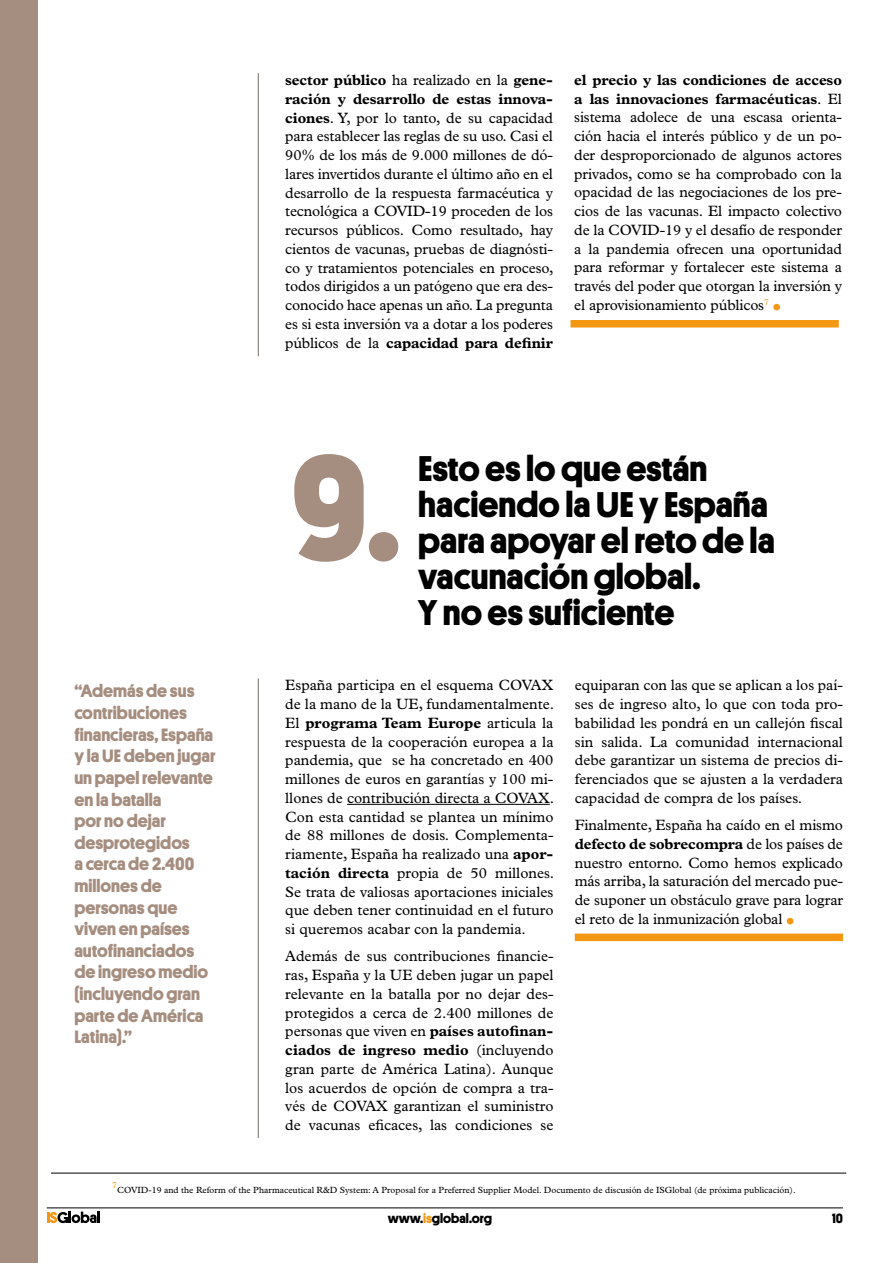
<style>
.page{position:relative;width:893px;height:1263px;background:#fff}
.page>*{position:absolute;margin:0;border:0;box-sizing:border-box;transform-origin:0 0}
.t1{font:700 150px "Platform";color:#a58e80}
.t2{font:54px "Plantin";color:#f49712}
.t3{font:700 36px/36px "Platform";color:#000}
.t4{font:700 18px/21.6px "Platform";color:#a58e80}
.t5{font:15px/18.8px "Plantin";color:#000;text-align:justify}
.t6{font:700 13.5px "Platform";color:#000}
.t7{font:9px "Plantin";color:#000}
.t8{font:8.7px "Plantin";color:#f49712}
.s1{font-weight:700}
.s2{color:#f49712}
</style>
<div class="page">
<svg style="left:47px;top:1211px;width:53px;height:12px"></svg>
<hr style="left:47px;top:1207px;width:796px;height:1px;background:#000">
<hr style="left:347px;top:804px;width:203px;height:1px;background:#000">
<div style="left:0;top:0;width:37px;height:1263px;background:#a58e80"></div>
<hr style="left:258px;top:678px;width:1px;height:460px;background:#867b77">
<div style="left:575px;top:933px;width:268px;height:8px;background:#f49712"></div>
<hr style="left:51px;top:1173px;width:795px;height:1px;background:#000">
<hr style="left:258px;top:73px;width:1px;height:283px;background:#867b77">
<div style="left:570px;top:320px;width:269px;height:7px;background:#f49712"></div>
<p class="t5" style="left:285px;top:70px;width:270px"><span class="s1">sector público</span> ha realizado en la <span class="s1">gene&shy;ración y desarrollo de estas innova&shy;ciones</span>. Y, por lo tanto, de su capacidad para establecer las reglas de su uso. Casi el 90% de los más de 9.000 millones de dó&shy;lares invertidos durante el último año en el desarrollo de la respuesta farmacéutica y tecnológica a COVID-19 proceden de los recursos públicos. Como resultado, hay cientos de vacunas, pruebas de diagnósti&shy;co y tratamientos potenciales en proceso, todos dirigidos a un patógeno que era des&shy;conocido hace apenas un año. La pregunta es si esta inversión va a dotar a los poderes públicos de la <span class="s1">capacidad para definir</span></p>
<p class="t5" style="left:574px;top:70px;width:269px"><span class="s1">el precio y las condiciones de acceso a las innovaciones farmacéuticas</span>. El sistema adolece de una escasa orienta&shy;ción hacia el interés público y de un po&shy;der desproporcionado de algunos actores privados, como se ha comprobado con la opacidad de las negociaciones de los pre&shy;cios de las vacunas. El impacto colectivo de la COVID-19 y el desafío de responder a la pandemia ofrecen una oportunidad para reformar y fortalecer este sistema a través del poder que otorgan la inversión y el aprovisionamiento públicos<sup>7</sup></p>
<h2 class="t2" style="left:769px;top:261px;width:17px">.</h2>
<p class="t4" style="left:74px;top:679px;width:143px">“Además de sus contribuciones financieras, España y la UE deben jugar un papel relevante en la batalla<br>por no dejar desprotegidos<br>a cerca de 2.400 millones de personas que viven en países autofinanciados de ingreso medio (incluyendo gran parte de América<br>Latina).”</p>
<h1 class="t1" style="left:291px;top:398px;width:111px">9.</h1>
<h3 class="t3" style="left:418px;top:448px;width:358px">Esto es lo que están haciendo la UE y España para apoyar el reto de la vacunación global.<br>Y no es suficiente</h3>
<p class="t5" style="left:285px;top:676px;width:270px">España participa en el esquema COVAX de la mano de la UE, fundamentalmente.<br>El <span class="s1">programa Team Europe</span> articula la respuesta de la cooperación europea a la pandemia, que se ha concretado en 400 millones de euros en garantías y 100 mi&shy;llones de contribución directa a COVAX.<br>Con esta cantidad se plantea un mínimo de 88 millones de dosis. Complementa&shy;riamente, España ha realizado una <span class="s1">apor&shy;tación directa</span> propia de 50 millones.<br>Se trata de valiosas aportaciones iniciales que deben tener continuidad en el futuro si queremos acabar con la pandemia.</p>
<p class="t5" style="left:285px;top:947px;width:270px">Además de sus contribuciones financie&shy;ras, España y la UE deben jugar un papel relevante en la batalla por no dejar des&shy;protegidos a cerca de 2.400 millones de personas que viven en <span class="s1">países autofinan&shy;ciados de ingreso medio</span> (incluyendo gran parte de América Latina). Aunque los acuerdos de opción de compra a tra&shy;vés de COVAX garantizan el suministro de vacunas eficaces, las condiciones se</p>
<p class="t5" style="left:575px;top:676px;width:270px">equiparan con las que se aplican a los paí&shy;ses de ingreso alto, lo que con toda pro&shy;babilidad les pondrá en un callejón fiscal sin salida. La comunidad internacional debe garantizar un sistema de precios di&shy;ferenciados que se ajusten a la verdadera capacidad de compra de los países.</p>
<p class="t5" style="left:575px;top:815px;width:270px">Finalmente, España ha caído en el mismo <span class="s1">defecto de sobrecompra</span> de los países de nuestro entorno. Como hemos explicado más arriba, la saturación del mercado pue&shy;de suponer un obstáculo grave para lograr el reto de la inmunización global</p>
<h2 class="t2" style="left:782px;top:875px;width:17px">.</h2>
<p class="t8" style="left:112px;top:1180px;width:6px">7</p>
<p class="t7" style="left:117px;top:1185px;width:680px">COVID-19 and the Reform of the Pharmaceutical R&amp;D System: A Proposal for a Preferred Supplier Model. Documento de discusión de ISGlobal (de próxima publicación).</p>
<p class="t6" style="left:388px;top:1208px;width:106px">www.<span class="s2">is</span>global.org</p>
<p class="t6" style="left:832px;top:1208px;width:13px">10</p>
</div>
